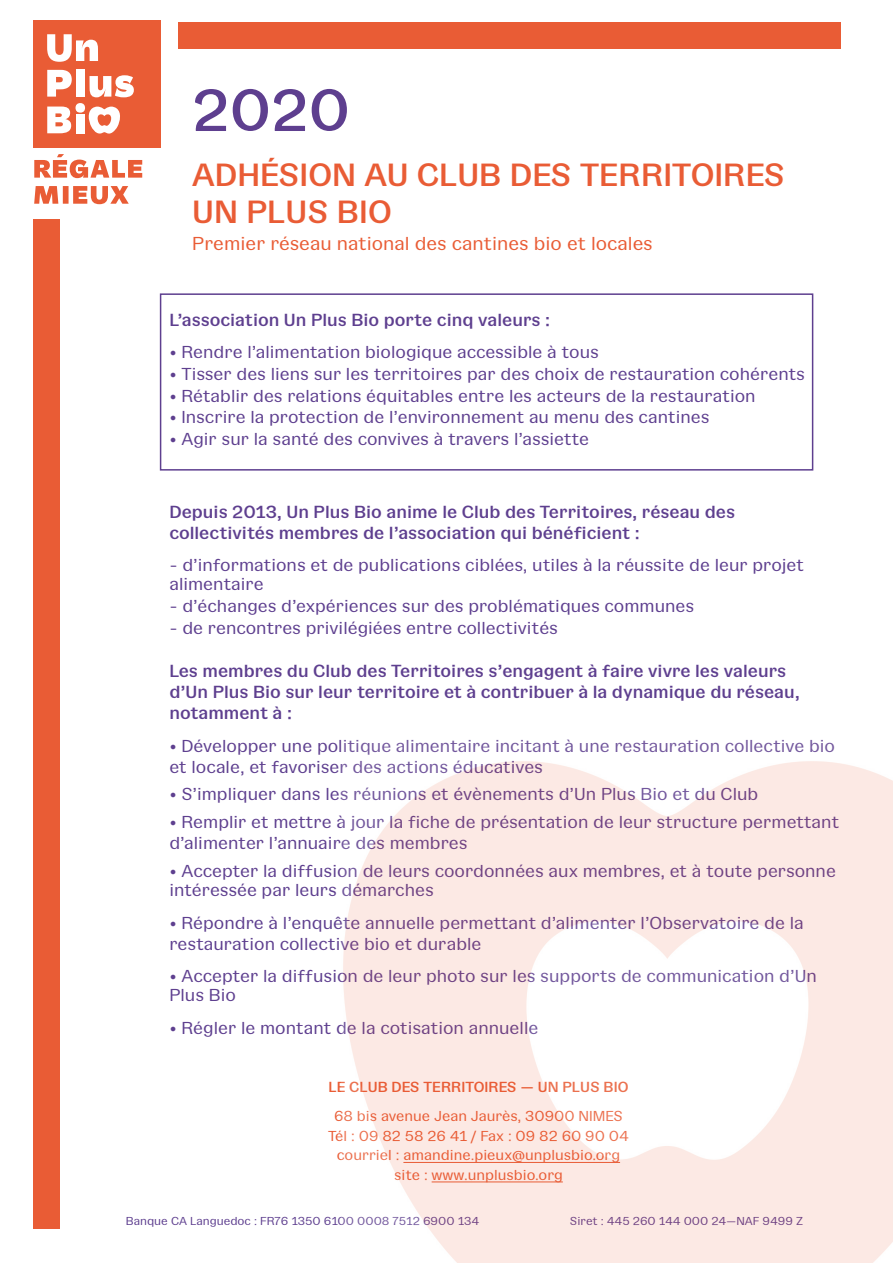
<style>
.page{position:relative;width:893px;height:1263px;background:#fff}
.page>*{position:absolute;margin:0;border:0;box-sizing:border-box;transform-origin:0 0}
.t1{font:700 60px "Gangster Grotesk";color:#5e3f8f}
.t2{font:700 33px/37.5px "Gangster Grotesk";color:#e95c35}
.t3{font:19.5px "Gangster Grotesk";color:#e95c35}
.t4{font:18px/19.5px "Gangster Grotesk";color:#5e3f8f}
.t5{font:700 18px/21px "Gangster Grotesk";color:#5e3f8f}
.t6{font:15px/19.5px "Gangster Grotesk";color:#e95c35;text-align:center}
.t7{font:700 15px "Gangster Grotesk";color:#e95c35}
.t8{font:12px "Gangster Grotesk";color:#5e3f8f}
</style>
<div class="page">
<div style="left:178px;top:22px;width:663px;height:27px;background:#e95c35"></div>
<div style="left:33px;top:220px;width:27px;height:1009px;background:#e95c35"></div>
<svg style="left:34px;top:186px;width:95px;height:18px"></svg>
<svg style="left:34px;top:154px;width:108px;height:24px"></svg>
<div style="left:33px;top:20px;width:128px;height:127px;background:#e95c35"></div>
<svg style="left:88px;top:107px;width:32px;height:27px"></svg>
<svg style="left:90px;top:75px;width:44px;height:22px"></svg>
<svg style="left:47px;top:34px;width:51px;height:28px"></svg>
<div style="left:76px;top:69px;width:8px;height:28px;background:#fff"></div>
<div style="left:76px;top:103px;width:9px;height:10px;background:#fff;border-radius:50%"></div>
<svg style="left:47px;top:70px;width:25px;height:27px"></svg>
<svg style="left:47px;top:107px;width:24px;height:26px"></svg>
<div style="left:76px;top:114px;width:9px;height:19px;background:#fff"></div>
<img style="left:343px;top:761px;width:550px;height:502px">
<div style="left:160px;top:293px;width:653px;height:178px;border:2px solid #5e3f8f"></div>
<h1 class="t1" style="left:192px;top:65px;width:159px">2020</h1>
<h2 class="t2" style="left:192px;top:154px;width:594px">ADHÉSION AU CLUB DES TERRITOIRES<br>UN PLUS BIO</h2>
<p class="t3" style="left:192px;top:229px;width:462px">Premier réseau national des cantines bio et locales</p>
<p class="t5" style="left:169px;top:308px;width:382px">L’association Un Plus Bio porte cinq valeurs :</p>
<p class="t4" style="left:169px;top:341px;width:431px">• Rendre l’alimentation biologique accessible à tous</p>
<p class="t4" style="left:169px;top:363px;width:637px">• Tisser des liens sur les territoires par des choix de restauration cohérents</p>
<p class="t4" style="left:169px;top:385px;width:588px">• Rétablir des relations équitables entre les acteurs de la restauration</p>
<p class="t4" style="left:169px;top:407px;width:542px">• Inscrire la protection de l’environnement au menu des cantines</p>
<p class="t4" style="left:169px;top:428px;width:421px">• Agir sur la santé des convives à travers l’assiette</p>
<p class="t5" style="left:169px;top:500px;width:567px">Depuis 2013, Un Plus Bio anime le Club des Territoires, réseau des collectivités membres de l’association qui bénéficient :</p>
<p class="t4" style="left:169px;top:554px;width:636px">- d’informations et de publications ciblées, utiles à la réussite de leur projet alimentaire</p>
<p class="t4" style="left:169px;top:595px;width:526px">- d’échanges d’expériences sur des problématiques communes</p>
<p class="t4" style="left:169px;top:617px;width:390px">- de rencontres privilégiées entre collectivités</p>
<p class="t5" style="left:169px;top:660px;width:632px">Les membres du Club des Territoires s’engagent à faire vivre les valeurs d’Un Plus Bio sur leur territoire et à contribuer à la dynamique du réseau, notamment à :</p>
<p class="t4" style="left:169px;top:734px;width:667px;line-height:21px">• Développer une politique alimentaire incitant à une restauration collective bio et locale, et favoriser des actions éducatives</p>
<p class="t4" style="left:169px;top:784px;width:590px">• S’impliquer dans les réunions et évènements d’Un Plus Bio et du Club</p>
<p class="t4" style="left:169px;top:811px;width:671px;line-height:21px">• Remplir et mettre à jour la fiche de présentation de leur structure permettant d’alimenter l’annuaire des membres</p>
<p class="t4" style="left:169px;top:860px;width:668px">• Accepter la diffusion de leurs coordonnées aux membres, et à toute personne intéressée par leurs démarches</p>
<p class="t4" style="left:169px;top:911px;width:636px;line-height:21px">• Répondre à l’enquête annuelle permettant d’alimenter l’Observatoire de la restauration collective bio et durable</p>
<p class="t4" style="left:169px;top:965px;width:649px">• Accepter la diffusion de leur photo sur les supports de communication d’Un<br>Plus Bio</p>
<p class="t4" style="left:169px;top:1017px;width:370px">• Régler le montant de la cotisation annuelle</p>
<p class="t7" style="left:328px;top:1075px;width:302px">LE CLUB DES TERRITOIRES — UN PLUS BIO</p>
<p class="t6" style="left:328px;top:1106px;width:302px">68 bis avenue Jean Jaurès, 30900 NIMES Tél : 09 82 58 26 41 / Fax : 09 82 60 90 04 courriel : amandine.pieux@unplusbio.org site : www.unplusbio.org</p>
<p class="t8" style="left:126px;top:1212px;width:355px">Banque CA Languedoc : FR76 1350 6100 0008 7512 6900 134</p>
<p class="t8" style="left:570px;top:1212px;width:235px">Siret : 445 260 144 000 24—NAF 9499 Z</p>
</div>
